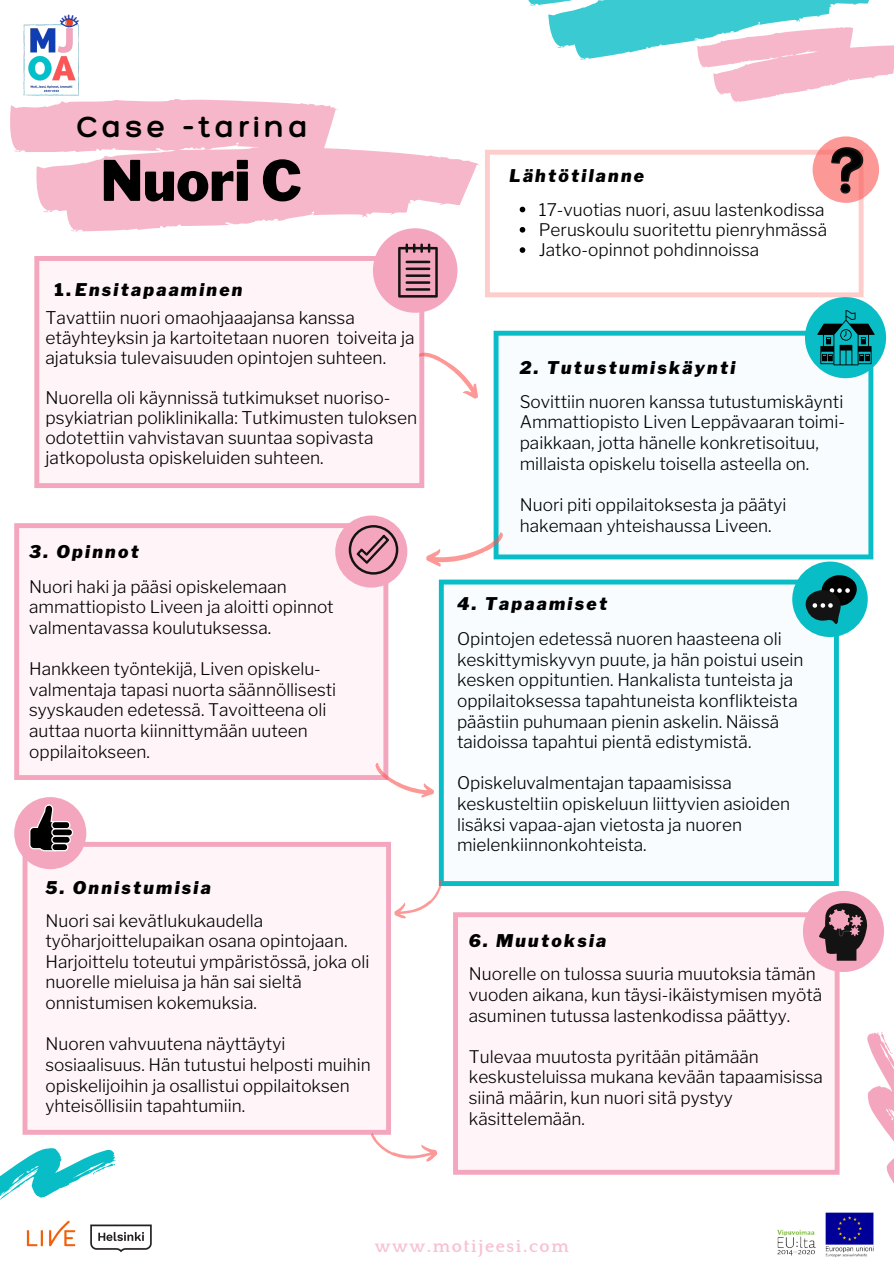
<style>
.page{position:relative;width:894px;height:1264px;background:#fff}
.page>*{position:absolute;margin:0;border:0;box-sizing:border-box;transform-origin:0 0}
.t1{font:900 55.2px "Libre Franklin";color:#000}
.t2{font:300 31.5px "Hero";letter-spacing:.13em;color:#000}
.t3{font:700 18px "Quattrocento";letter-spacing:.09em;color:#f4a6be}
.t4{font:300 17.4px/20px "Libre Franklin";color:#000}
.t5{font:italic 900 17.4px "Libre Franklin";letter-spacing:.13em;color:#000}
.t6{font:300 17.25px/20.5px "Libre Franklin";color:#000}
.s1{font-style:normal}
</style>
<div class="page">
<svg style="left:867px;top:1031px;width:27px;height:221px"></svg>
<svg style="left:485px;top:150px;width:378px;height:147px"></svg>
<svg style="left:34px;top:402px;width:390px;height:86px;fill:#fff5f8"></svg>
<svg style="left:0;top:1125px;width:120px;height:75px"></svg>
<div style="left:453px;top:912px;width:386px;height:262px;background:#fff5f8"></div>
<div style="left:14px;top:523px;width:374px;height:257px;background:#fff5f8"></div>
<div style="left:335px;top:515px;width:72px;height:72px;background:#f4a6be;border-radius:50%"></div>
<svg style="left:493px;top:331px;width:380px;height:228px"></svg>
<div style="left:23px;top:841px;width:368px;height:293px;background:#fff5f8"></div>
<svg style="left:439px;top:579px;width:399px;height:307px"></svg>
<div style="left:802px;top:890px;width:81px;height:82px;background:#f4a6be;border-radius:50%"></div>
<div style="left:804px;top:297px;width:81px;height:81px;background:#09bdc7;border-radius:50%"></div>
<div style="left:14px;top:797px;width:72px;height:72px;background:#f4a6be;border-radius:50%"></div>
<div style="left:792px;top:561px;width:75px;height:76px;background:#09bdc7;border-radius:50%"></div>
<svg style="left:10px;top:98px;width:470px;height:304px"></svg>
<svg style="left:414px;top:346px;width:66px;height:55px"></svg>
<svg style="left:426px;top:524px;width:81px;height:43px"></svg>
<svg style="left:371px;top:756px;width:63px;height:42px"></svg>
<svg style="left:394px;top:878px;width:56px;height:41px"></svg>
<img style="left:23px;top:14px;width:56px;height:82px">
<svg style="left:367px;top:1132px;width:71px;height:30px"></svg>
<svg style="left:499px;top:0;width:182px;height:163px"></svg>
<svg style="left:812px;top:136px;width:66px;height:67px"></svg>
<svg style="left:681px;top:0;width:212px;height:194px"></svg>
<img style="left:777px;top:1212px;width:96px;height:46px">
<img style="left:26px;top:1220px;width:50px;height:27px">
<img style="left:90px;top:1224px;width:62px;height:28px">
<svg style="left:805px;top:573px;width:53px;height:51px"></svg>
<svg style="left:398px;top:243px;width:39px;height:54px;background:#bb8092"></svg>
<hr style="left:405px;top:261px;width:25px;height:2px;background:#141313">
<hr style="left:405px;top:267px;width:25px;height:3px;background:#141313">
<hr style="left:405px;top:274px;width:25px;height:3px;background:#141313">
<hr style="left:405px;top:281px;width:25px;height:3px;background:#141313">
<hr style="left:405px;top:288px;width:25px;height:3px;background:#141313">
<svg style="left:29px;top:804px;width:44px;height:47px"></svg>
<svg style="left:817px;top:310px;width:57px;height:55px"></svg>
<svg style="left:348px;top:525px;width:50px;height:49px"></svg>
<svg style="left:819px;top:903px;width:48px;height:57px"></svg>
<svg style="left:519px;top:207px;width:6px;height:5px"></svg>
<svg style="left:519px;top:227px;width:6px;height:5px"></svg>
<svg style="left:519px;top:247px;width:6px;height:6px"></svg>
<p class="t2" style="left:77px;top:107px;width:233px">Case -tarina</p>
<p class="t1" style="left:101px;top:147px;width:202px">Nuori C</p>
<p class="t5" style="left:55px;top:279px;width:189px"><span class="s1">1.</span>Ensitapaaminen</p>
<p class="t4" style="left:45px;top:308px;width:370px">Tavattiin nuori omaohjaaajansa kanssa etäyhteyksin ja kartoitetaan nuoren toiveita ja ajatuksia tulevaisuuden opintojen suhteen.</p>
<p class="t4" style="left:45px;top:388px;width:373px">Nuorella oli käynnissä tutkimukset nuoriso&shy;psykiatrian poliklinikalla: Tutkimusten tuloksen odotettiin vahvistavan suuntaa sopivasta jatkopolusta opiskeluiden suhteen.</p>
<p class="t5" style="left:29px;top:541px;width:111px">3. Opinnot</p>
<p class="t6" style="left:29px;top:576px;width:306px">Nuori haki ja pääsi opiskelemaan ammattiopisto Liveen ja aloitti opinnot valmentavassa koulutuksessa.</p>
<p class="t6" style="left:29px;top:658px;width:308px">Hankkeen työntekijä, Liven opiskelu&shy;valmentaja tapasi nuorta säännöllisesti syyskauden edetessä. Tavoitteena oli auttaa nuorta kiinnittymään uuteen oppilaitokseen.</p>
<p class="t5" style="left:45px;top:877px;width:167px">5. Onnistumisia</p>
<p class="t6" style="left:45px;top:910px;width:325px">Nuori sai kevätlukukaudella työharjoittelupaikan osana opintojaan.<br>Harjoittelu toteutui ympäristössä, joka oli nuorelle mieluisa ja hän sai sieltä onnistumisen kokemuksia.</p>
<p class="t6" style="left:45px;top:1033px;width:327px">Nuoren vahvuutena näyttäytyi sosiaalisuus. Hän tutustui helposti muihin opiskelijoihin ja osallistui oppilaitoksen yhteisöllisiin tapahtumiin.</p>
<p class="t5" style="left:509px;top:165px;width:136px">Lähtötilanne</p>
<p class="t6" style="left:538px;top:199px;width:287px">17-vuotias nuori, asuu lastenkodissa</p>
<p class="t6" style="left:538px;top:219px;width:289px">Peruskoulu suoritettu pienryhmässä</p>
<p class="t6" style="left:538px;top:240px;width:222px">Jatko-opinnot pohdinnoissa</p>
<p class="t5" style="left:519px;top:357px;width:217px">2. Tutustumiskäynti</p>
<p class="t6" style="left:519px;top:391px;width:327px">Sovittiin nuoren kanssa tutustumiskäynti Ammattiopisto Liven Leppävaaran toimi&shy;paikkaan, jotta hänelle konkretisoituu, millaista opiskelu toisella asteella on.</p>
<p class="t6" style="left:519px;top:494px;width:268px">Nuori piti oppilaitoksesta ja päätyi hakemaan yhteishaussa Liveen.</p>
<p class="t5" style="left:457px;top:593px;width:151px">4. Tapaamiset</p>
<p class="t6" style="left:457px;top:628px;width:348px">Opintojen edetessä nuoren haasteena oli keskittymiskyvyn puute, ja hän poistui usein kesken oppituntien. Hankalista tunteista ja oppilaitoksessa tapahtuneista konflikteista päästiin puhumaan pienin askelin. Näissä taidoissa tapahtui pientä edistymistä.</p>
<p class="t6" style="left:457px;top:773px;width:334px">Opiskeluvalmentajan tapaamisissa keskusteltiin opiskeluun liittyvien asioiden lisäksi vapaa-ajan vietosta ja nuoren mielenkiinnonkohteista.</p>
<p class="t5" style="left:468px;top:930px;width:139px">6. Muutoksia</p>
<p class="t6" style="left:468px;top:963px;width:355px">Nuorelle on tulossa suuria muutoksia tämän vuoden aikana, kun täysi-ikäistymisen myötä asuminen tutussa lastenkodissa päättyy.</p>
<p class="t6" style="left:468px;top:1046px;width:355px">Tulevaa muutosta pyritään pitämään keskusteluissa mukana kevään tapaamisissa siinä määrin, kun nuori sitä pystyy käsittelemään.</p>
<p class="t3" style="left:374px;top:1237px;width:195px">www.motijeesi.com</p>
</div>
